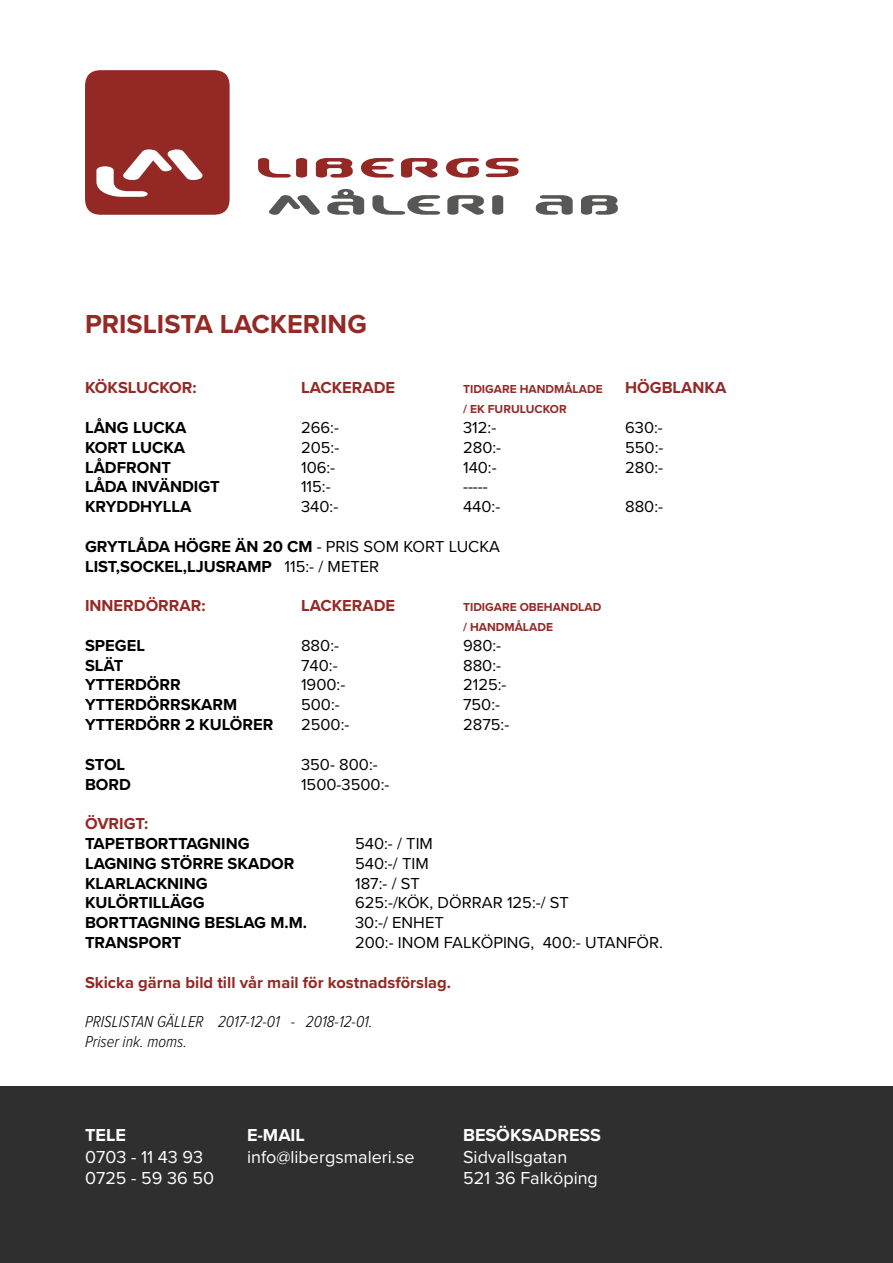
<style>
.page{position:relative;width:893px;height:1263px;background:#fff}
.page>*{position:absolute;margin:0;border:0;box-sizing:border-box;transform-origin:0 0}
.t1{font:700 27px "Proxima Nova";color:#942926}
.t2{font:18px "Proxima Nova";color:#fff}
.t3{font:700 18px "Proxima Nova";color:#fff}
.t4{font:700 16.5px "Proxima Nova";color:#000}
.t5{font:16.5px "Proxima Nova";color:#000}
.t6{font:700 16.5px "Proxima Nova";color:#942926}
.t7{font:italic 300 16.5px "Proxima Nova Cond";color:#000}
.t8{font:700 16.5px "Proxima Nova";color:#932825}
.t9{font:700 12px "Proxima Nova";color:#942926}
.s1{font-weight:400}
</style>
<div class="page">
<div style="left:0;top:1086px;width:893px;height:177px;background:#2f2f30"></div>
<svg style="left:258px;top:158px;width:49px;height:20px"></svg>
<svg style="left:316px;top:158px;width:37px;height:20px"></svg>
<svg style="left:401px;top:158px;width:36px;height:20px"></svg>
<svg style="left:446px;top:158px;width:33px;height:20px"></svg>
<svg style="left:486px;top:158px;width:33px;height:19px"></svg>
<svg style="left:536px;top:195px;width:37px;height:20px"></svg>
<svg style="left:581px;top:195px;width:37px;height:20px"></svg>
<svg style="left:269px;top:195px;width:51px;height:20px"></svg>
<svg style="left:361px;top:158px;width:33px;height:20px"></svg>
<svg style="left:372px;top:195px;width:68px;height:20px"></svg>
<svg style="left:447px;top:195px;width:37px;height:20px"></svg>
<svg style="left:492px;top:195px;width:11px;height:20px"></svg>
<svg style="left:327px;top:189px;width:37px;height:26px"></svg>
<div style="left:85px;top:70px;width:145px;height:145px;background:#932825;border-radius:16px"></div>
<svg style="left:96px;top:149px;width:107px;height:48px"></svg>
<p class="t1" style="left:85px;top:304px;width:283px">PRISLISTA LACKERING</p>
<p class="t6" style="left:85px;top:376px;width:113px">KÖKSLUCKOR:</p>
<p class="t6" style="left:301px;top:376px;width:96px">LACKERADE</p>
<p class="t9" style="left:463px;top:380px;width:141px">TIDIGARE HANDMÅLADE</p>
<p class="t6" style="left:625px;top:376px;width:103px">HÖGBLANKA</p>
<p class="t9" style="left:463px;top:400px;width:105px">/ EK FURULUCKOR</p>
<p class="t4" style="left:85px;top:415px;width:103px">LÅNG LUCKA</p>
<p class="t5" style="left:301px;top:415px;width:39px">266:-</p>
<p class="t5" style="left:463px;top:415px;width:35px">312:-</p>
<p class="t5" style="left:625px;top:415px;width:39px">630:-</p>
<p class="t4" style="left:85px;top:435px;width:102px">KORT LUCKA</p>
<p class="t5" style="left:301px;top:435px;width:40px">205:-</p>
<p class="t5" style="left:463px;top:435px;width:40px">280:-</p>
<p class="t5" style="left:625px;top:435px;width:40px">550:-</p>
<p class="t4" style="left:85px;top:455px;width:88px">LÅDFRONT</p>
<p class="t5" style="left:301px;top:455px;width:36px">106:-</p>
<p class="t5" style="left:463px;top:455px;width:35px">140:-</p>
<p class="t5" style="left:625px;top:455px;width:40px">280:-</p>
<p class="t4" style="left:85px;top:475px;width:136px">LÅDA INVÄNDIGT</p>
<p class="t5" style="left:301px;top:475px;width:31px">115:-</p>
<p class="t5" style="left:463px;top:475px;width:26px">-----</p>
<p class="t4" style="left:85px;top:494px;width:108px">KRYDDHYLLA</p>
<p class="t5" style="left:301px;top:494px;width:39px">340:-</p>
<p class="t5" style="left:463px;top:494px;width:39px">440:-</p>
<p class="t5" style="left:625px;top:494px;width:40px">880:-</p>
<p class="t4" style="left:85px;top:534px;width:417px">GRYTLÅDA HÖGRE ÄN 20 CM <span class="s1">- PRIS SOM KORT LUCKA</span></p>
<p class="t4" style="left:85px;top:554px;width:296px">LIST,SOCKEL,LJUSRAMP <span class="s1">115:- / METER</span></p>
<p class="t6" style="left:85px;top:593px;width:122px">INNERDÖRRAR:</p>
<p class="t6" style="left:301px;top:593px;width:96px">LACKERADE</p>
<p class="t9" style="left:463px;top:598px;width:140px">TIDIGARE OBEHANDLAD</p>
<p class="t9" style="left:463px;top:618px;width:91px">/ HANDMÅLADE</p>
<p class="t4" style="left:85px;top:633px;width:61px">SPEGEL</p>
<p class="t5" style="left:301px;top:633px;width:40px">880:-</p>
<p class="t5" style="left:463px;top:633px;width:40px">980:-</p>
<p class="t4" style="left:85px;top:653px;width:40px">SLÄT</p>
<p class="t5" style="left:301px;top:653px;width:38px">740:-</p>
<p class="t5" style="left:463px;top:653px;width:40px">880:-</p>
<p class="t4" style="left:85px;top:673px;width:97px">YTTERDÖRR</p>
<p class="t5" style="left:301px;top:673px;width:46px">1900:-</p>
<p class="t5" style="left:463px;top:673px;width:45px">2125:-</p>
<p class="t4" style="left:85px;top:692px;width:154px">YTTERDÖRRSKARM</p>
<p class="t5" style="left:301px;top:692px;width:40px">500:-</p>
<p class="t5" style="left:463px;top:692px;width:39px">750:-</p>
<p class="t4" style="left:85px;top:712px;width:190px">YTTERDÖRR 2 KULÖRER</p>
<p class="t5" style="left:301px;top:712px;width:50px">2500:-</p>
<p class="t5" style="left:463px;top:712px;width:48px">2875:-</p>
<p class="t4" style="left:85px;top:752px;width:42px">STOL</p>
<p class="t5" style="left:301px;top:752px;width:78px">350- 800:-</p>
<p class="t4" style="left:85px;top:772px;width:48px">BORD</p>
<p class="t5" style="left:301px;top:772px;width:90px">1500-3500:-</p>
<p class="t6" style="left:85px;top:811px;width:65px">ÖVRIGT:</p>
<p class="t4" style="left:85px;top:831px;width:166px">TAPETBORTTAGNING</p>
<p class="t5" style="left:355px;top:831px;width:79px">540:- / TIM</p>
<p class="t4" style="left:85px;top:851px;width:211px">LAGNING STÖRRE SKADOR</p>
<p class="t5" style="left:355px;top:851px;width:75px">540:-/ TIM</p>
<p class="t4" style="left:85px;top:871px;width:124px">KLARLACKNING</p>
<p class="t5" style="left:355px;top:871px;width:66px">187:- / ST</p>
<p class="t4" style="left:85px;top:890px;width:121px">KULÖRTILLÄGG</p>
<p class="t5" style="left:355px;top:890px;width:215px">625:-/KÖK, DÖRRAR 125:-/ ST</p>
<p class="t4" style="left:85px;top:910px;width:224px">BORTTAGNING BESLAG M.M.</p>
<p class="t5" style="left:355px;top:910px;width:90px">30:-/ ENHET</p>
<p class="t4" style="left:85px;top:930px;width:98px">TRANSPORT</p>
<p class="t5" style="left:355px;top:930px;width:309px">200:- INOM FALKÖPING, 400:- UTANFÖR.</p>
<p class="t8" style="left:85px;top:970px;width:368px">Skicka gärna bild till vår mail för kostnadsförslag.</p>
<p class="t7" style="left:85px;top:1009px;width:289px">PRISLISTAN GÄLLER 2017-12-01 - 2018-12-01.</p>
<p class="t7" style="left:85px;top:1029px;width:103px">Priser ink. moms.</p>
<p class="t3" style="left:85px;top:1122px;width:42px">TELE</p>
<p class="t3" style="left:247px;top:1122px;width:59px">E-MAIL</p>
<p class="t3" style="left:463px;top:1122px;width:140px">BESÖKSADRESS</p>
<p class="t2" style="left:85px;top:1143px;width:120px">0703 - 11 43 93</p>
<p class="t2" style="left:247px;top:1143px;width:169px">info@libergsmaleri.se</p>
<p class="t2" style="left:463px;top:1143px;width:106px">Sidvallsgatan</p>
<p class="t2" style="left:85px;top:1165px;width:131px">0725 - 59 36 50</p>
<p class="t2" style="left:463px;top:1165px;width:136px">521 36 Falköping</p>
</div>
